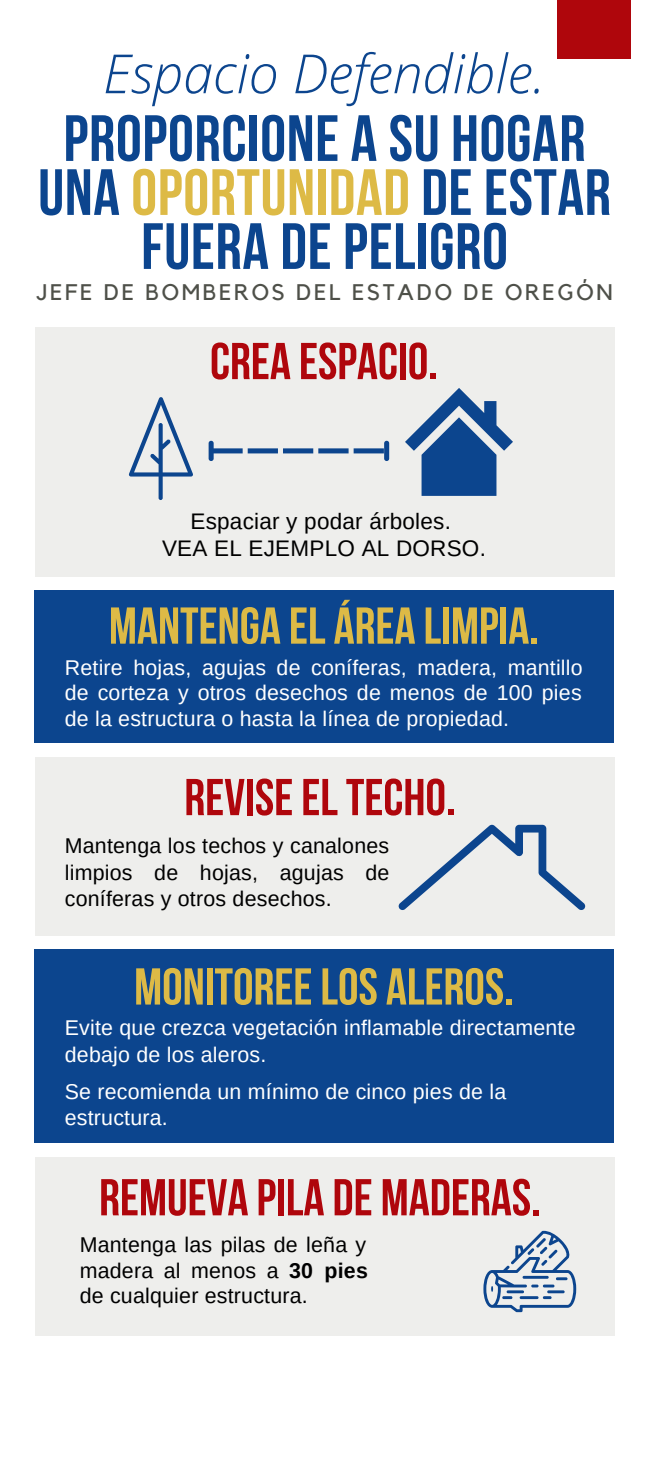
<style>
.page{position:relative;width:648px;height:1458px;background:#fff}
.page>*{position:absolute;margin:0;border:0;box-sizing:border-box;transform-origin:0 0}
.t1{font:700 65.25px/54px "Bebas Neue";letter-spacing:.01em;color:#0c458e;text-align:center}
.t2{font:italic 300 54px "Open Sans";color:#0c458e}
.t3{font:700 51.75px "Bebas Neue";color:#af060c}
.t4{font:700 51.75px "Bebas Neue";color:#ddba46}
.t5{font:22.5px "Arimo";letter-spacing:.01em;color:#000}
.t6{font:22.5px "Kollektif";letter-spacing:.12em;color:#4e5049}
.t7{font:21.38px/25.2px "Arimo";letter-spacing:.01em;color:#fff}
.t8{font:21.38px/26.3px "Arimo";letter-spacing:.01em;color:#000;text-align:justify}
.s1{color:#ddba46}
.s2{font-weight:700}
</style>
<div class="page">
<div style="left:557px;top:0;width:74px;height:58px;background:#af060c"></div>
<div style="left:35px;top:327px;width:579px;height:249px;background:#eeeeec"></div>
<div style="left:35px;top:590px;width:579px;height:153px;background:#0c458e"></div>
<div style="left:35px;top:757px;width:579px;height:178px;background:#eeeeec"></div>
<div style="left:35px;top:949px;width:579px;height:194px;background:#0c458e"></div>
<svg style="left:405px;top:388px;width:108px;height:108px"></svg>
<svg style="left:129px;top:397px;width:64px;height:103px"></svg>
<div style="left:212px;top:448px;width:31px;height:5px;background:#0c458e"></div>
<div style="left:248px;top:448px;width:30px;height:5px;background:#0c458e"></div>
<div style="left:283px;top:448px;width:30px;height:5px;background:#0c458e"></div>
<div style="left:318px;top:448px;width:31px;height:5px;background:#0c458e"></div>
<div style="left:354px;top:448px;width:30px;height:5px;background:#0c458e"></div>
<svg style="left:209px;top:441px;width:5px;height:20px"></svg>
<svg style="left:384px;top:441px;width:5px;height:20px"></svg>
<svg style="left:398px;top:824px;width:188px;height:86px"></svg>
<div style="left:35px;top:1157px;width:579px;height:179px;background:#eeeeec"></div>
<svg style="left:483px;top:1230px;width:93px;height:82px"></svg>
<p class="t2" style="left:103px;top:36px;width:444px">Espacio Defendible.</p>
<p class="t1" style="left:38px;top:118px;width:574px">PROPORCIONE A SU HOGAR<br>UNA <span class="s1">OPORTUNIDAD</span> DE ESTAR<br>FUERA DE PELIGRO</p>
<p class="t6" style="left:36px;top:282px;width:578px">JEFE DE BOMBEROS DEL ESTADO DE OREGÓN</p>
<p class="t3" style="left:210px;top:340px;width:229px">CREA ESPACIO.</p>
<p class="t5" style="left:191px;top:508px;width:262px">Espaciar y podar árboles.</p>
<p class="t5" style="left:162px;top:535px;width:325px">VEA EL EJEMPLO AL DORSO.</p>
<p class="t4" style="left:109px;top:605px;width:432px">MANTENGA EL ÁREA LIMPIA.</p>
<p class="t7" style="left:65px;top:655px;width:519px;text-align:justify">Retire hojas, agujas de coníferas, madera, mantillo de corteza y otros desechos de menos de 100 pies de la estructura o hasta la línea de propiedad.</p>
<p class="t3" style="left:184px;top:776px;width:273px">REVISE ELTECHO.</p>
<p class="t8" style="left:65px;top:833px;width:326px">Mantenga los techos y canalones limpios de hojas, agujas de coníferas y otros desechos.</p>
<p class="t4" style="left:134px;top:966px;width:381px">MONITOREE LOS ALEROS.</p>
<p class="t7" style="left:65px;top:1015px;width:512px;line-height:26.3px">Evite que crezca vegetación inflamable directamente debajo de los aleros.</p>
<p class="t7" style="left:65px;top:1079px;width:443px;line-height:26.3px">Se recomienda un mínimo de cinco pies de la estructura.</p>
<p class="t3" style="left:99px;top:1177px;width:443px">REMUEVA PILA DE MADERAS.</p>
<p class="t8" style="left:80px;top:1232px;width:290px;line-height:25.2px">Mantenga las pilas de leña y madera al menos a <span class="s2">30 pies </span>de cualquier estructura.</p>
</div>
